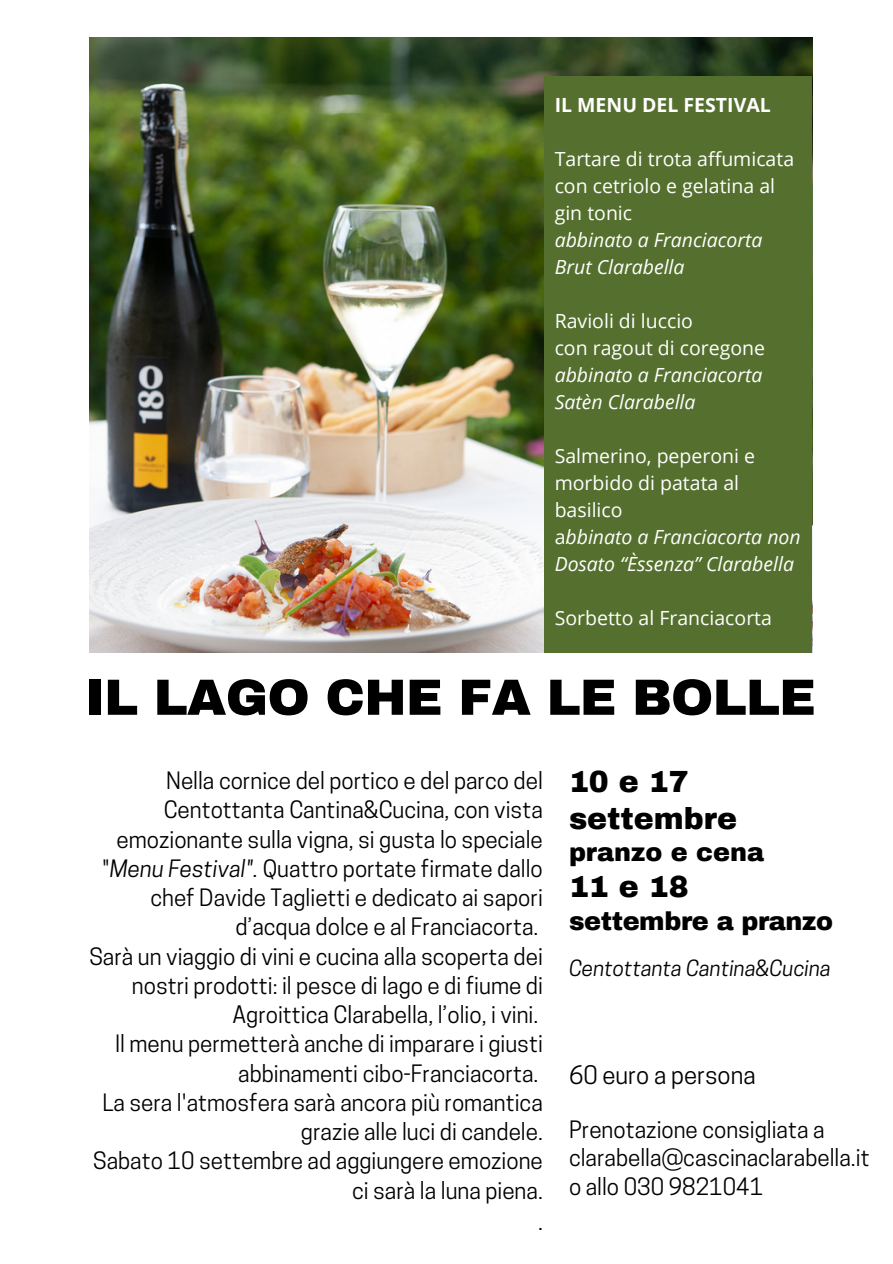
<style>
.page{position:relative;width:893px;height:1264px;background:#fff}
.page>*{position:absolute;margin:0;border:0;box-sizing:border-box;transform-origin:0 0}
.t1{font:900 51px "Archivo";letter-spacing:-.015em;color:#000}
.t2{font:900 30px/37px "Archivo";color:#000}
.t3{font:900 25.5px "Archivo";letter-spacing:-.015em;color:#000}
.t4{font:24px "Cooper Hewitt";color:#000}
.t5{font:22.5px/29.2px "Cooper Hewitt";color:#000;text-align:right}
.t6{font:italic 21px "Cooper Hewitt";color:#000}
.t7{font:italic 19.5px/27px "Open Sans";color:#fff}
.t8{font:19.5px/27px "Open Sans";color:#fff}
.t9{font:700 19.5px "Open Sans";color:#fff}
.s1{font-style:normal}
.s2{font-style:italic}
</style>
<div class="page">
<img style="left:89px;top:37px;width:723px;height:615px">
<div style="left:544px;top:76px;width:268px;height:576px;background:#55702e"></div>
<p class="t9" style="left:554px;top:91px;width:217px">IL MENU DEL FESTIVAL</p>
<p class="t8" style="left:554px;top:145px;width:241px">Tartare di trota affumicata con cetriolo e gelatina al gin tonic</p>
<p class="t7" style="left:554px;top:226px;width:209px">abbinato a Franciacorta<br>Brut Clarabella</p>
<p class="t8" style="left:554px;top:307px;width:212px">Ravioli di luccio<br>con ragout di coregone</p>
<p class="t7" style="left:554px;top:361px;width:209px">abbinato a Franciacorta<br>Satèn Clarabella</p>
<p class="t7" style="left:554px;top:442px;width:247px"><span class="s1">Salmerino, peperoni e morbido di patata al basilico<br>a</span>bbinato a Franciacorta non<br>Dosato “Èssenza” Clarabella</p>
<p class="t8" style="left:554px;top:604px;width:219px">Sorbetto al Franciacorta</p>
<h1 class="t1" style="left:85px;top:670px;width:732px">IL LAGO CHE FA LE BOLLE</h1>
<p class="t5" style="left:89px;top:769px;width:455px">Nella cornice del portico e del parco del Centottanta Cantina&amp;Cucina, con vista emozionante sulla vigna, si gusta lo speciale "<span class="s2">Menu Festival".</span> Quattro portate firmate dallo chef Davide Taglietti e dedicato ai sapori d’acqua dolce e al Franciacorta.<br>Sarà un viaggio di vini e cucina alla scoperta dei nostri prodotti: il pesce di lago e di fiume di Agroittica Clarabella, l’olio, i vini.<br>Il menu permetterà anche di imparare i giusti abbinamenti cibo-Franciacorta.<br>La sera l'atmosfera sarà ancora più romantica grazie alle luci di candele.<br>Sabato 10 settembre ad aggiungere emozione ci sarà la luna piena.</p>
<p class="t5" style="left:538px;top:1209px;width:6px">.</p>
<h2 class="t2" style="left:569px;top:763px;width:169px">10 e 17 settembre</h2>
<p class="t3" style="left:569px;top:839px;width:197px">pranzo e cena</p>
<h2 class="t2" style="left:569px;top:868px;width:121px">11 e 18</h2>
<p class="t3" style="left:569px;top:907px;width:265px">settembre a pranzo</p>
<p class="t6" style="left:569px;top:960px;width:263px">Centottanta Cantina&amp;Cucina</p>
<p class="t4" style="left:569px;top:1066px;width:188px">60 euro a persona</p>
<p class="t5" style="left:569px;top:1118px;width:302px;line-height:28px;text-align:left">Prenotazione consigliata a clarabella@cascinaclarabella.it o allo 030 9821041</p>
</div>
